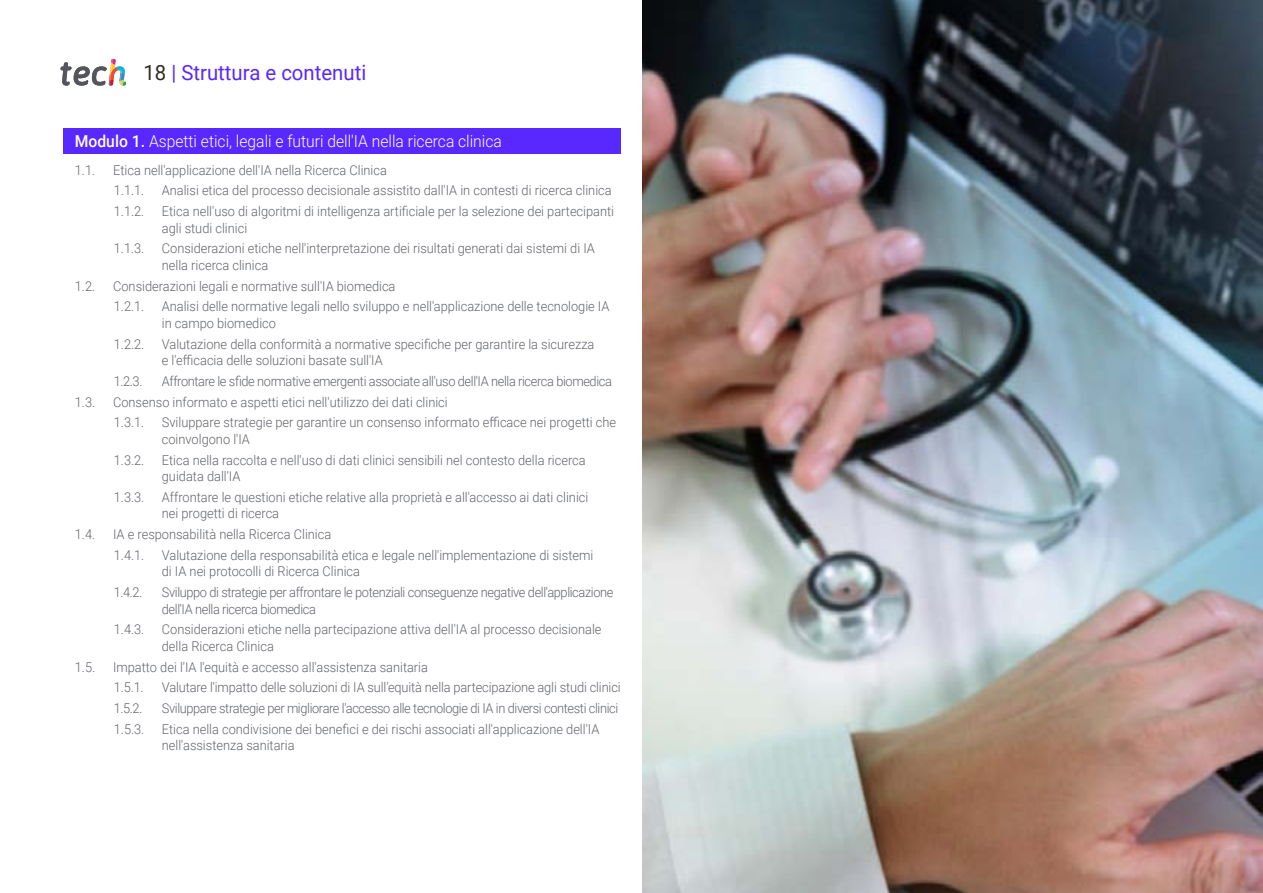
<style>
.page{position:relative;width:1263px;height:893px;background:#fff}
.page>*{position:absolute;margin:0;border:0;box-sizing:border-box;transform-origin:0 0}
.t1{font:21px "Roboto";color:#5927ff}
.t2{font:300 16.5px "Roboto";color:#fff;scale:.95 1}
.t3{font:300 13.5px/16.5px "Roboto";color:#61646a;scale:.95 1}
.t4{font:300 13.5px/16.5px "Roboto";letter-spacing:-.03em;color:#61646a;scale:.95 1}
.s1{color:#312e20}
.s2{font-weight:500}
</style>
<div class="page">
<img style="left:642px;top:0;width:621px;height:893px">
<div style="left:64px;top:129px;width:557px;height:25px;background:#5927ff"></div>
<svg style="left:61px;top:59px;width:65px;height:27px"></svg>
<h1 class="t1" style="left:144px;top:57px;width:224px"><span class="s1">18</span> | Struttura e contenuti</h1>
<p class="t2" style="left:75px;top:130px;width:451px"><span class="s2">Modulo 1.</span> Aspetti etici, legali e futuri dell'IA nella ricerca clinica</p>
<p class="t3" style="left:75px;top:161px;width:23px">1.1.</p>
<p class="t3" style="left:113px;top:159px;width:290px;line-height:20.7px">Etica nell'applicazione dell'IA nella Ricerca Clinica<br>1.1.1.</p>
<p class="t3" style="left:162px;top:182px;width:475px">Analisi etica del processo decisionale assistito dall'IA in contesti di ricerca clinica</p>
<p class="t3" style="left:114px;top:202px;width:34px">1.1.2.</p>
<p class="t3" style="left:162px;top:202px;width:478px">Etica nell'uso di algoritmi di intelligenza artificiale per la selezione dei partecipanti agli studi clinici</p>
<p class="t3" style="left:114px;top:240px;width:34px">1.1.3.</p>
<p class="t3" style="left:162px;top:240px;width:457px">Considerazioni etiche nell'interpretazione dei risultati generati dai sistemi di IA nella ricerca clinica</p>
<p class="t3" style="left:75px;top:277px;width:23px">1.2.</p>
<p class="t3" style="left:113px;top:275px;width:299px;line-height:20.7px">Considerazioni legali e normative sull'IA biomedica<br>1.2.1.</p>
<p class="t3" style="left:162px;top:298px;width:473px">Analisi delle normative legali nello sviluppo e nell'applicazione delle tecnologie IA in campo biomedico</p>
<p class="t3" style="left:114px;top:335px;width:34px">1.2.2.</p>
<p class="t3" style="left:162px;top:335px;width:457px">Valutazione della conformità a normative specifiche per garantire la sicurezza e l'efficacia delle soluzioni basate sull'IA</p>
<p class="t3" style="left:114px;top:372px;width:32px">1.2.3.</p>
<p class="t4" style="left:162px;top:372px;width:475px">Affrontare le sfide normative emergenti associate all'uso dell'IA nella ricerca biomedica</p>
<p class="t3" style="left:75px;top:393px;width:23px">1.3.</p>
<p class="t3" style="left:113px;top:391px;width:354px;line-height:20.7px">Consenso informato e aspetti etici nell'utilizzo dei dati clinici<br>1.3.1.</p>
<p class="t3" style="left:162px;top:414px;width:480px">Sviluppare strategie per garantire un consenso informato efficace nei progetti che coinvolgono l'IA</p>
<p class="t3" style="left:114px;top:451px;width:34px">1.3.2.</p>
<p class="t3" style="left:162px;top:451px;width:448px">Etica nella raccolta e nell'uso di dati clinici sensibili nel contesto della ricerca guidata dall'IA</p>
<p class="t3" style="left:114px;top:488px;width:34px">1.3.3.</p>
<p class="t3" style="left:162px;top:488px;width:450px">Affrontare le questioni etiche relative alla proprietà e all'accesso ai dati clinici nei progetti di ricerca</p>
<p class="t3" style="left:75px;top:525px;width:23px">1.4.</p>
<p class="t3" style="left:113px;top:523px;width:231px;line-height:20.7px">IA e responsabilità nella Ricerca Clinica<br>1.4.1.</p>
<p class="t3" style="left:162px;top:546px;width:456px">Valutazione della responsabilità etica e legale nell'implementazione di sistemi di IA nei protocolli di Ricerca Clinica</p>
<p class="t3" style="left:114px;top:583px;width:32px">1.4.2.</p>
<p class="t4" style="left:162px;top:583px;width:477px">Sviluppo di strategie per affrontare le potenziali conseguenze negative dell'applicazione dell'IA nella ricerca biomedica</p>
<p class="t3" style="left:114px;top:621px;width:34px">1.4.3.</p>
<p class="t3" style="left:162px;top:621px;width:464px">Considerazioni etiche nella partecipazione attiva dell'IA al processo decisionale della Ricerca Clinica</p>
<p class="t3" style="left:75px;top:658px;width:23px">1.5.</p>
<p class="t3" style="left:113px;top:656px;width:333px;line-height:20.7px">Impatto dei l'IA l'equità e accesso all'assistenza sanitaria<br>1.5.1.</p>
<p class="t3" style="left:162px;top:679px;width:484px">Valutare l'impatto delle soluzioni di IA sull'equità nella partecipazione agli studi clinici</p>
<p class="t3" style="left:114px;top:699px;width:32px">1.5.2.</p>
<p class="t4" style="left:162px;top:699px;width:482px">Sviluppare strategie per migliorare l'accesso alle tecnologie di IA in diversi contesti clinici</p>
<p class="t3" style="left:114px;top:720px;width:34px">1.5.3.</p>
<p class="t3" style="left:162px;top:720px;width:462px">Etica nella condivisione dei benefici e dei rischi associati all'applicazione dell'IA nell'assistenza sanitaria</p>
</div>
